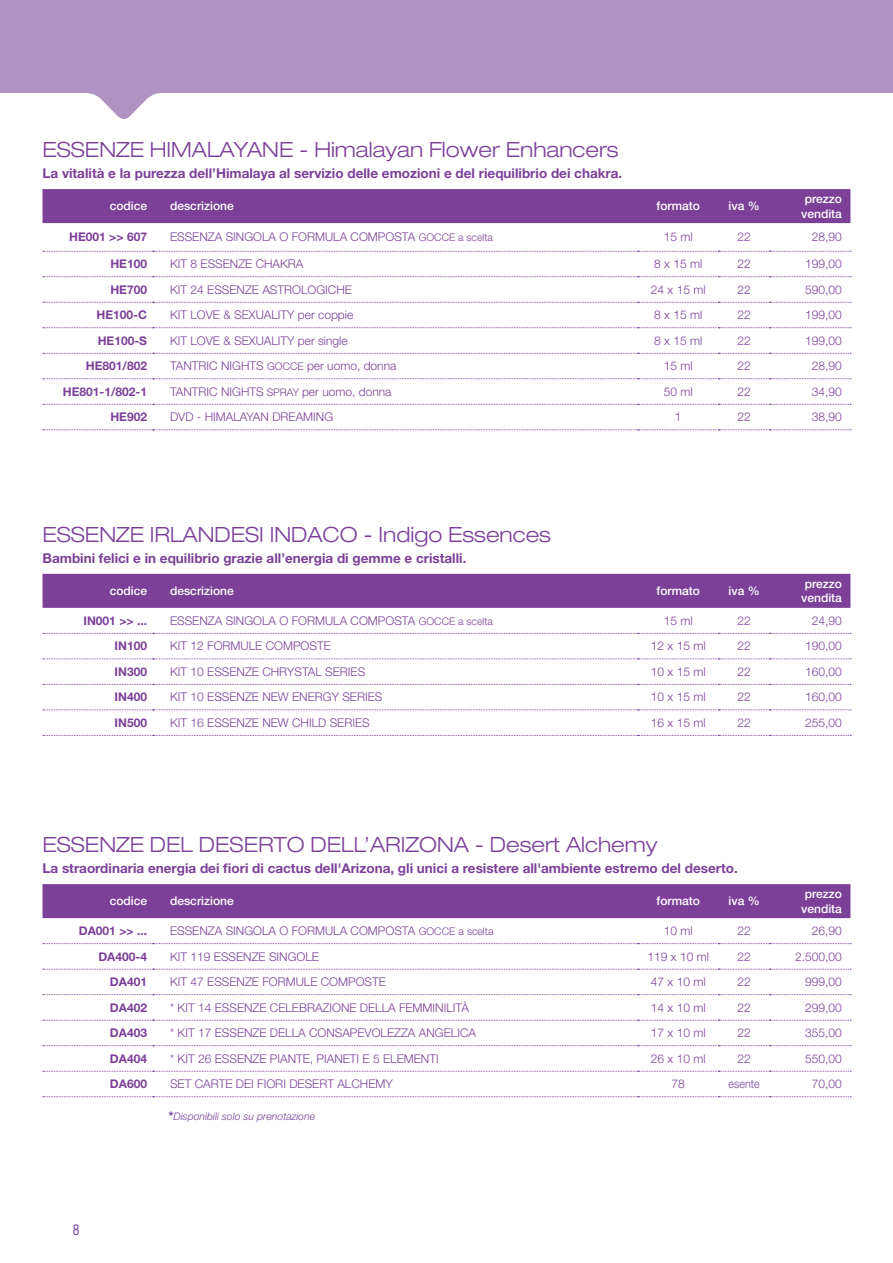
<style>
.page{position:relative;width:893px;height:1263px;background:#fff}
.page>*{position:absolute;margin:0;border:0;box-sizing:border-box;transform-origin:0 0}
.t1{font:300 expanded 21px "Helvetica Neue LT Std";color:#7c4099}
.t2{font:15px "Helvetica Neue LT Std";color:#7c4099;scale:.8 1}
.t3{font:700 13.5px "Helvetica Neue LT Std";color:#7c4099}
.t4{font:300 12px "Helvetica Neue LT Std";color:#7c4099}
.t5{font:700 12px "Helvetica Neue LT Std";color:#7c4099}
.t6{font:500 12px "Helvetica Neue LT Std";color:#fff}
.t7{font:300 12px "Helvetica Neue LT Std";color:#7c4099;scale:.9 1}
.t8{font:italic 300 10.5px "Helvetica Neue LT Std";color:#7c4099}
.s1{font-size:10.5px}
.s2{font-weight:700;font-style:normal;font-stretch:condensed;font-size:12px}
</style>
<div class="page">
<svg style="left:0;top:0;width:893px;height:119px;fill:#b093c4"></svg>
<div style="left:43px;top:574px;width:807px;height:34px;background:#7c4099"></div>
<svg style="left:43px;top:633px;width:808px;height:1px"></svg>
<svg style="left:43px;top:658px;width:808px;height:1px"></svg>
<svg style="left:43px;top:684px;width:808px;height:1px"></svg>
<svg style="left:43px;top:709px;width:808px;height:1px"></svg>
<svg style="left:43px;top:735px;width:808px;height:1px"></svg>
<div style="left:43px;top:189px;width:807px;height:34px;background:#7c4099"></div>
<svg style="left:43px;top:251px;width:808px;height:1px"></svg>
<svg style="left:43px;top:276px;width:808px;height:1px"></svg>
<svg style="left:43px;top:302px;width:808px;height:1px"></svg>
<svg style="left:43px;top:327px;width:808px;height:1px"></svg>
<svg style="left:43px;top:353px;width:808px;height:1px"></svg>
<svg style="left:43px;top:378px;width:808px;height:1px"></svg>
<svg style="left:43px;top:404px;width:808px;height:1px"></svg>
<svg style="left:43px;top:429px;width:808px;height:1px"></svg>
<div style="left:43px;top:884px;width:807px;height:34px;background:#7c4099"></div>
<svg style="left:43px;top:943px;width:808px;height:1px"></svg>
<svg style="left:43px;top:969px;width:808px;height:1px"></svg>
<svg style="left:43px;top:994px;width:808px;height:1px"></svg>
<svg style="left:43px;top:1020px;width:808px;height:1px"></svg>
<svg style="left:43px;top:1045px;width:808px;height:1px"></svg>
<svg style="left:43px;top:1071px;width:808px;height:1px"></svg>
<svg style="left:43px;top:1096px;width:808px;height:1px"></svg>
<p class="t1" style="left:43px;top:137px;width:577px">ESSENZE HIMALAYANE - Himalayan Flower Enhancers</p>
<p class="t3" style="left:43px;top:165px;width:581px">La vitalità e la purezza dell’Himalaya al servizio delle emozioni e del riequilibrio dei chakra.</p>
<p class="t6" style="left:110px;top:199px;width:39px">codice</p>
<p class="t6" style="left:170px;top:199px;width:65px">descrizione</p>
<p class="t6" style="left:657px;top:199px;width:45px">formato</p>
<p class="t6" style="left:729px;top:199px;width:33px">iva %</p>
<p class="t6" style="left:805px;top:192px;width:39px">prezzo</p>
<p class="t6" style="left:801px;top:206px;width:42px">vendita</p>
<p class="t5" style="left:69px;top:230px;width:79px">HE001 &gt;&gt; 607</p>
<p class="t4" style="left:170px;top:230px;width:324px">ESSENZA SINGOLA O FORMULA COMPOSTA <span class="s1">GOCCE a scelta</span></p>
<p class="t4" style="left:664px;top:230px;width:30px">15 ml</p>
<p class="t4" style="left:737px;top:230px;width:15px">22</p>
<p class="t4" style="left:812px;top:230px;width:32px">28,90</p>
<p class="t5" style="left:110px;top:257px;width:38px">HE100</p>
<p class="t4" style="left:170px;top:257px;width:135px">KIT 8 ESSENZE CHAKRA</p>
<p class="t4" style="left:654px;top:257px;width:50px">8 x 15 ml</p>
<p class="t4" style="left:737px;top:257px;width:15px">22</p>
<p class="t4" style="left:805px;top:257px;width:38px">199,00</p>
<p class="t5" style="left:110px;top:282px;width:38px">HE700</p>
<p class="t4" style="left:170px;top:282px;width:183px">KIT 24 ESSENZE ASTROLOGICHE</p>
<p class="t4" style="left:651px;top:282px;width:56px">24 x 15 ml</p>
<p class="t4" style="left:737px;top:282px;width:15px">22</p>
<p class="t4" style="left:805px;top:282px;width:38px">590,00</p>
<p class="t5" style="left:97px;top:308px;width:52px">HE100-C</p>
<p class="t4" style="left:170px;top:308px;width:185px">KIT LOVE &amp; SEXUALITY per coppie</p>
<p class="t4" style="left:654px;top:308px;width:50px">8 x 15 ml</p>
<p class="t4" style="left:737px;top:308px;width:15px">22</p>
<p class="t4" style="left:805px;top:308px;width:38px">199,00</p>
<p class="t5" style="left:98px;top:333px;width:51px">HE100-S</p>
<p class="t4" style="left:170px;top:333px;width:179px">KIT LOVE &amp; SEXUALITY per single</p>
<p class="t4" style="left:654px;top:333px;width:50px">8 x 15 ml</p>
<p class="t4" style="left:737px;top:333px;width:15px">22</p>
<p class="t4" style="left:805px;top:333px;width:38px">199,00</p>
<p class="t5" style="left:86px;top:359px;width:63px">HE801/802</p>
<p class="t4" style="left:170px;top:359px;width:228px">TANTRIC NIGHTS <span class="s1">GOCCE</span> per uomo, donna</p>
<p class="t4" style="left:664px;top:359px;width:30px">15 ml</p>
<p class="t4" style="left:737px;top:359px;width:15px">22</p>
<p class="t4" style="left:812px;top:359px;width:32px">28,90</p>
<p class="t5" style="left:63px;top:384px;width:86px">HE801-1/802-1</p>
<p class="t4" style="left:170px;top:384px;width:223px">TANTRIC NIGHTS <span class="s1">SPRAY</span> per uomo, donna</p>
<p class="t4" style="left:664px;top:384px;width:30px">50 ml</p>
<p class="t4" style="left:737px;top:384px;width:15px">22</p>
<p class="t4" style="left:812px;top:384px;width:32px">34,90</p>
<p class="t5" style="left:110px;top:410px;width:38px">HE902</p>
<p class="t4" style="left:170px;top:410px;width:165px">DVD - HIMALAYAN DREAMING</p>
<p class="t4" style="left:675px;top:410px;width:8px">1</p>
<p class="t4" style="left:737px;top:410px;width:15px">22</p>
<p class="t4" style="left:812px;top:410px;width:32px">38,90</p>
<p class="t1" style="left:43px;top:522px;width:510px">ESSENZE IRLANDESI INDACO - Indigo Essences</p>
<p class="t3" style="left:43px;top:550px;width:425px">Bambini felici e in equilibrio grazie all’energia di gemme e cristalli.</p>
<p class="t6" style="left:110px;top:584px;width:39px">codice</p>
<p class="t6" style="left:170px;top:584px;width:65px">descrizione</p>
<p class="t6" style="left:657px;top:584px;width:45px">formato</p>
<p class="t6" style="left:729px;top:584px;width:33px">iva %</p>
<p class="t6" style="left:805px;top:576px;width:39px">prezzo</p>
<p class="t6" style="left:801px;top:591px;width:42px">vendita</p>
<p class="t5" style="left:84px;top:613px;width:65px">IN001 &gt;&gt; ...</p>
<p class="t4" style="left:170px;top:613px;width:324px">ESSENZA SINGOLA O FORMULA COMPOSTA <span class="s1">GOCCE a scelta</span></p>
<p class="t4" style="left:664px;top:613px;width:30px">15 ml</p>
<p class="t4" style="left:737px;top:613px;width:15px">22</p>
<p class="t4" style="left:812px;top:613px;width:32px">24,90</p>
<p class="t5" style="left:115px;top:639px;width:34px">IN100</p>
<p class="t4" style="left:170px;top:639px;width:162px">KIT 12 FORMULE COMPOSTE</p>
<p class="t4" style="left:651px;top:639px;width:56px">12 x 15 ml</p>
<p class="t4" style="left:737px;top:639px;width:15px">22</p>
<p class="t4" style="left:805px;top:639px;width:38px">190,00</p>
<p class="t5" style="left:115px;top:664px;width:34px">IN300</p>
<p class="t4" style="left:170px;top:664px;width:197px">KIT 10 ESSENZE CHRYSTAL SERIES</p>
<p class="t4" style="left:651px;top:664px;width:56px">10 x 15 ml</p>
<p class="t4" style="left:737px;top:664px;width:15px">22</p>
<p class="t4" style="left:805px;top:664px;width:38px">160,00</p>
<p class="t5" style="left:115px;top:690px;width:34px">IN400</p>
<p class="t4" style="left:170px;top:690px;width:214px">KIT 10 ESSENZE NEW ENERGY SERIES</p>
<p class="t4" style="left:651px;top:690px;width:56px">10 x 15 ml</p>
<p class="t4" style="left:737px;top:690px;width:15px">22</p>
<p class="t4" style="left:805px;top:690px;width:38px">160,00</p>
<p class="t5" style="left:115px;top:715px;width:34px">IN500</p>
<p class="t4" style="left:170px;top:715px;width:201px">KIT 16 ESSENZE NEW CHILD SERIES</p>
<p class="t4" style="left:651px;top:715px;width:56px">16 x 15 ml</p>
<p class="t4" style="left:737px;top:715px;width:15px">22</p>
<p class="t4" style="left:805px;top:715px;width:38px">255,00</p>
<p class="t1" style="left:43px;top:832px;width:616px">ESSENZE DEL DESERTO DELL’ARIZONA - Desert Alchemy</p>
<p class="t3" style="left:43px;top:860px;width:697px">La straordinaria energia dei fiori di cactus dell'Arizona, gli unici a resistere all'ambiente estremo del deserto.</p>
<p class="t6" style="left:110px;top:894px;width:39px">codice</p>
<p class="t6" style="left:170px;top:894px;width:65px">descrizione</p>
<p class="t6" style="left:657px;top:894px;width:45px">formato</p>
<p class="t6" style="left:729px;top:894px;width:33px">iva %</p>
<p class="t6" style="left:805px;top:887px;width:39px">prezzo</p>
<p class="t6" style="left:801px;top:901px;width:42px">vendita</p>
<p class="t5" style="left:79px;top:923px;width:70px">DA001 &gt;&gt; ...</p>
<p class="t4" style="left:170px;top:923px;width:325px">ESSENZA SINGOLA O FORMULA COMPOSTA <span class="s1">GOCCE a scelta</span></p>
<p class="t4" style="left:664px;top:923px;width:30px">10 ml</p>
<p class="t4" style="left:737px;top:923px;width:15px">22</p>
<p class="t4" style="left:812px;top:923px;width:32px">26,90</p>
<p class="t5" style="left:98px;top:949px;width:50px">DA400-4</p>
<p class="t4" style="left:170px;top:949px;width:150px">KIT 119 ESSENZE SINGOLE</p>
<p class="t4" style="left:648px;top:949px;width:63px">119 x 10 ml</p>
<p class="t4" style="left:737px;top:949px;width:15px">22</p>
<p class="t4" style="left:795px;top:949px;width:48px">2.500,00</p>
<p class="t5" style="left:110px;top:974px;width:39px">DA401</p>
<p class="t4" style="left:170px;top:974px;width:217px">KIT 47 ESSENZE FORMULE COMPOSTE</p>
<p class="t4" style="left:651px;top:974px;width:56px">47 x 10 ml</p>
<p class="t4" style="left:737px;top:974px;width:15px">22</p>
<p class="t4" style="left:805px;top:974px;width:38px">999,00</p>
<p class="t5" style="left:110px;top:1000px;width:39px">DA402</p>
<p class="t4" style="left:170px;top:1000px;width:300px">* KIT 14 ESSENZE CELEBRAZIONE DELLA FEMMINILITÀ</p>
<p class="t4" style="left:651px;top:1000px;width:56px">14 x 10 ml</p>
<p class="t4" style="left:737px;top:1000px;width:15px">22</p>
<p class="t4" style="left:805px;top:1000px;width:38px">299,00</p>
<p class="t5" style="left:110px;top:1025px;width:39px">DA403</p>
<p class="t4" style="left:170px;top:1026px;width:307px">* KIT 17 ESSENZE DELLA CONSAPEVOLEZZA ANGELICA</p>
<p class="t4" style="left:651px;top:1026px;width:56px">17 x 10 ml</p>
<p class="t4" style="left:737px;top:1026px;width:15px">22</p>
<p class="t4" style="left:805px;top:1026px;width:38px">355,00</p>
<p class="t5" style="left:110px;top:1051px;width:39px">DA404</p>
<p class="t4" style="left:170px;top:1051px;width:270px">* KIT 26 ESSENZE PIANTE, PIANETI E 5 ELEMENTI</p>
<p class="t4" style="left:651px;top:1051px;width:56px">26 x 10 ml</p>
<p class="t4" style="left:737px;top:1051px;width:15px">22</p>
<p class="t4" style="left:805px;top:1051px;width:38px">550,00</p>
<p class="t5" style="left:110px;top:1076px;width:39px">DA600</p>
<p class="t4" style="left:170px;top:1077px;width:224px">SET CARTE DEI FIORI DESERT ALCHEMY</p>
<p class="t4" style="left:672px;top:1077px;width:15px">78</p>
<p class="t7" style="left:729px;top:1077px;width:36px">esente</p>
<p class="t4" style="left:812px;top:1077px;width:32px">70,00</p>
<p class="t8" style="left:169px;top:1109px;width:148px"><span class="s2">*</span>Disponibili solo su prenotazione</p>
<p class="t2" style="left:73px;top:1221px;width:10px">8</p>
</div>
